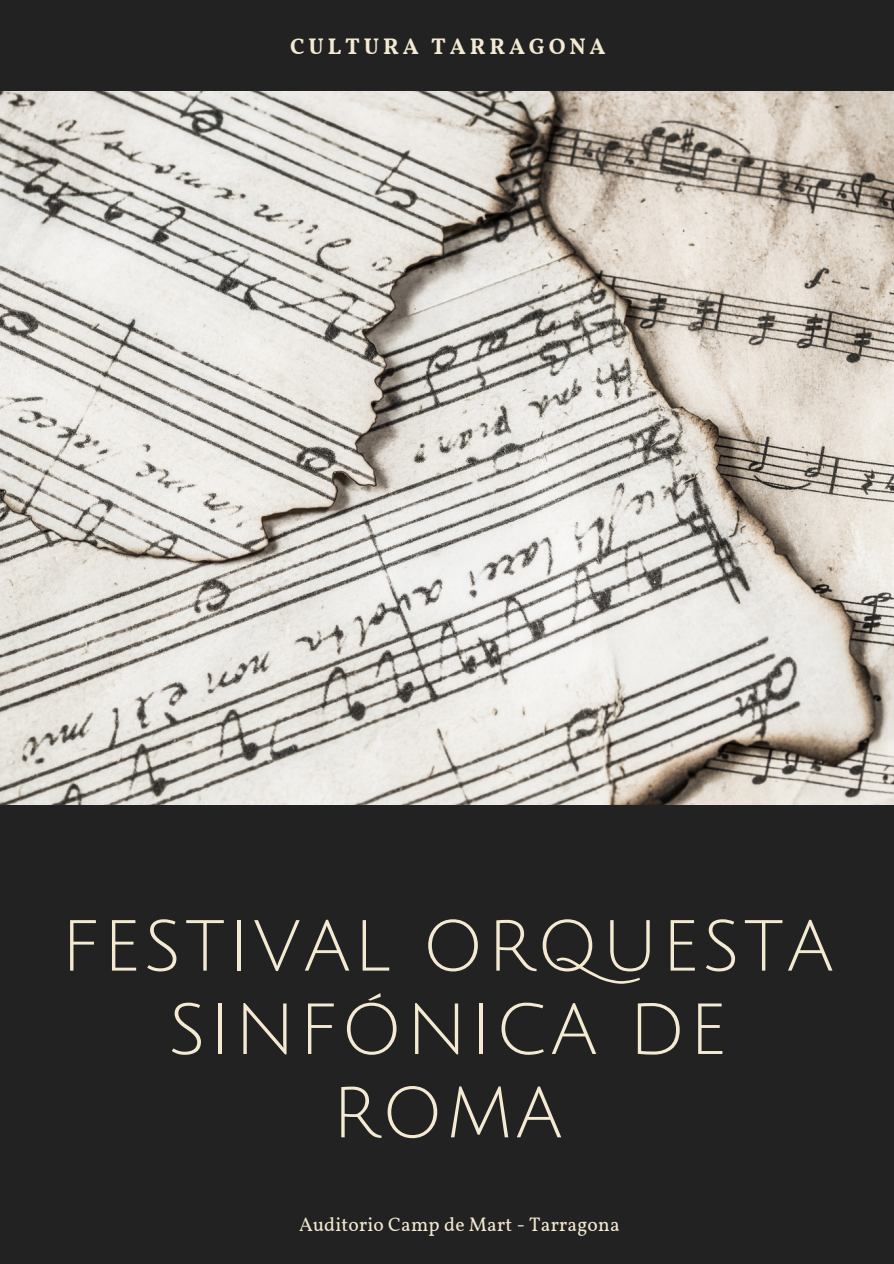
<style>
.page{position:relative;width:894px;height:1264px;background:#fff}
.page>*{position:absolute;margin:0;border:0;box-sizing:border-box;transform-origin:0 0}
.t1{font:70.5px/83.2px "Julius Sans One";letter-spacing:.04em;color:#f4ead2;text-align:center}
.t2{font:700 22.5px "Vollkorn";letter-spacing:.17em;color:#f4ead2}
.t3{font:19.5px "Vollkorn";letter-spacing:.01em;color:#f4ead2}
</style>
<div class="page">
<div style="left:0;top:0;width:893px;height:1263px;background:#222"></div>
<img style="left:0;top:91px;width:893px;height:713px">
<p class="t2" style="left:290px;top:32px;width:317px">CULTURA TARRAGONA</p>
<p class="t1" style="left:61px;top:906px;width:774px">FESTIVAL ORQUESTA<br>SINFÓNICA DE<br>ROMA</p>
<p class="t3" style="left:299px;top:1212px;width:322px">Auditorio Camp de Mart - Tarragona</p>
</div>
